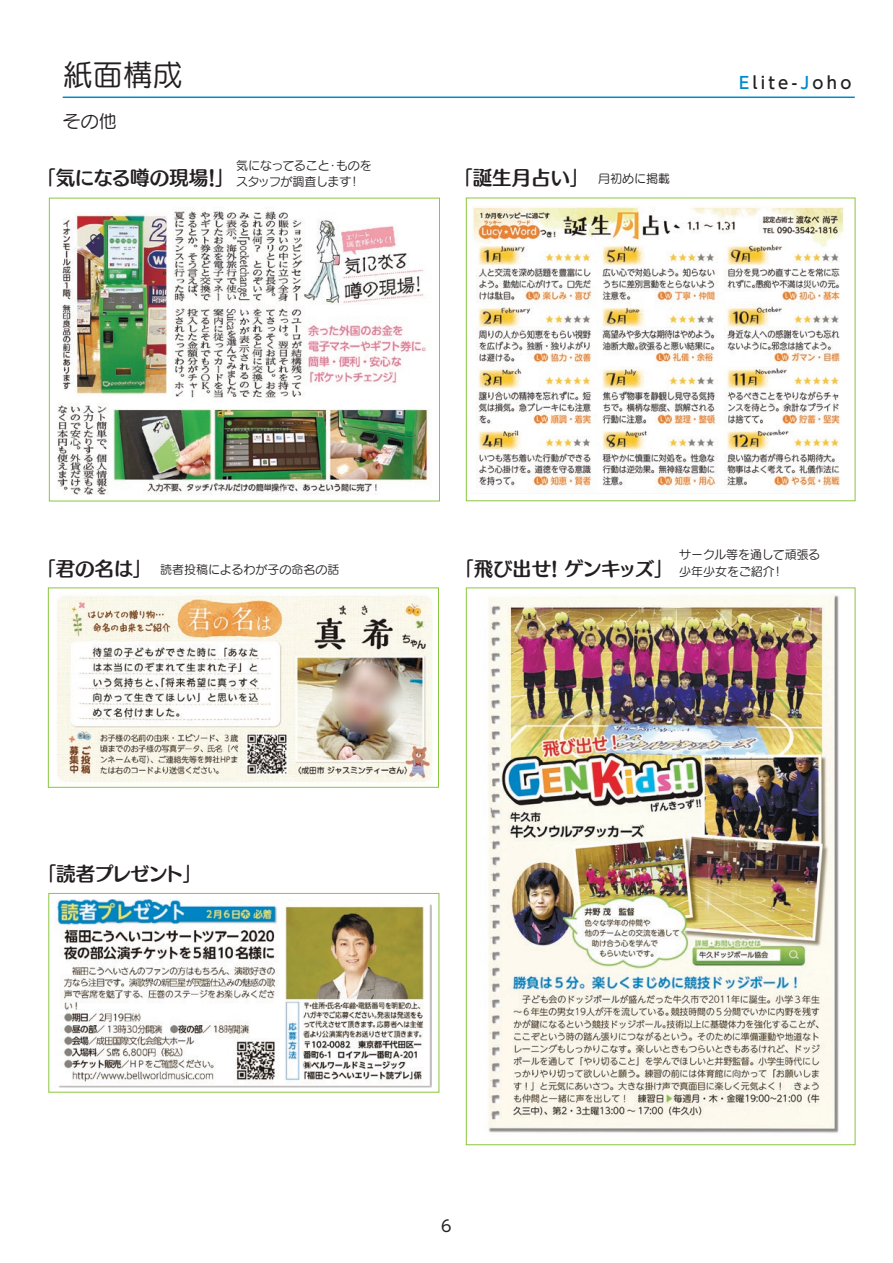
<style>
.page{position:relative;width:893px;height:1263px;background:#fff}
.page>*{position:absolute;margin:0;border:0;box-sizing:border-box;transform-origin:0 0}
.t1{font:30px "Seurat Pro M";color:#231f20}
.t2{font:19.5px "Humming Std B";letter-spacing:-.035em;color:#231f20}
.t3{font:19.5px "Humming Std B";letter-spacing:-.065em;color:#231f20}
.t4{font:18px "Seurat Pro M";color:#231f20}
.t5{font:500 16.5px "UD Shin Go Pr 6";letter-spacing:.2em;color:#231f20}
.t6{font:15.9px "UD Shin Go Pro";color:#231f20}
.t7{font:12px/17px "Seurat Pro M";color:#231f20}
.t8{font:12px/16.5px "Seurat Pro M";letter-spacing:-.02em;color:#231f20}
.s1{font-family:"Seurat Pro M";font-size:12px}
.s2{color:#0089cf}
.s3{font-family:"Humming Std B";font-size:19.5px}
</style>
<div class="page">
<img style="left:468px;top:587px;width:382px;height:559px">
<hr style="left:63px;top:97px;width:792px;height:1px;background:#0089cf">
<div style="left:49px;top:198px;width:391px;height:303px;border:1px solid #8bc63e"></div>
<img style="left:57px;top:211px;width:371px;height:284px">
<div style="left:48px;top:588px;width:391px;height:200px;border:1px solid #8bc63e"></div>
<img style="left:57px;top:595px;width:376px;height:187px">
<div style="left:48px;top:893px;width:391px;height:199px;border:1px solid #8bc63e"></div>
<img style="left:56px;top:899px;width:376px;height:188px">
<div style="left:466px;top:198px;width:389px;height:303px;border:1px solid #8bc63e"></div>
<img style="left:473px;top:207px;width:371px;height:284px">
<p class="t1" style="left:63px;top:55px;width:121px">紙面構成</p>
<p class="t4" style="left:63px;top:110px;width:55px">その他</p>
<p class="t2" style="left:36px;top:163px;width:200px">「気になる噂の現場！」</p>
<p class="t8" style="left:236px;top:156px;width:137px">気になってること・ものをスタッフが調査します！</p>
<p class="t2" style="left:453px;top:163px;width:218px">「誕生月占い」 <span class="s1">月初めに掲載</span></p>
<p class="t5" style="left:739px;top:69px;width:114px"><span class="s2">E</span>lite-<span class="s2">J</span>oho</p>
<p class="t7" style="left:36px;top:561px;width:305px"><span class="s3">「君の名は」</span> 読者投稿によるわが子の命名の話</p>
<p class="t2" style="left:454px;top:554px;width:221px">「飛び出せ! ゲンキッズ」</p>
<p class="t7" style="left:679px;top:546px;width:143px">サークル等を通して頑張る少年少女をご紹介！</p>
<p class="t3" style="left:37px;top:859px;width:167px">「読者プレゼント」</p>
<h3 class="t6" style="left:441px;top:1213px;width:12px">6</h3>
</div>
